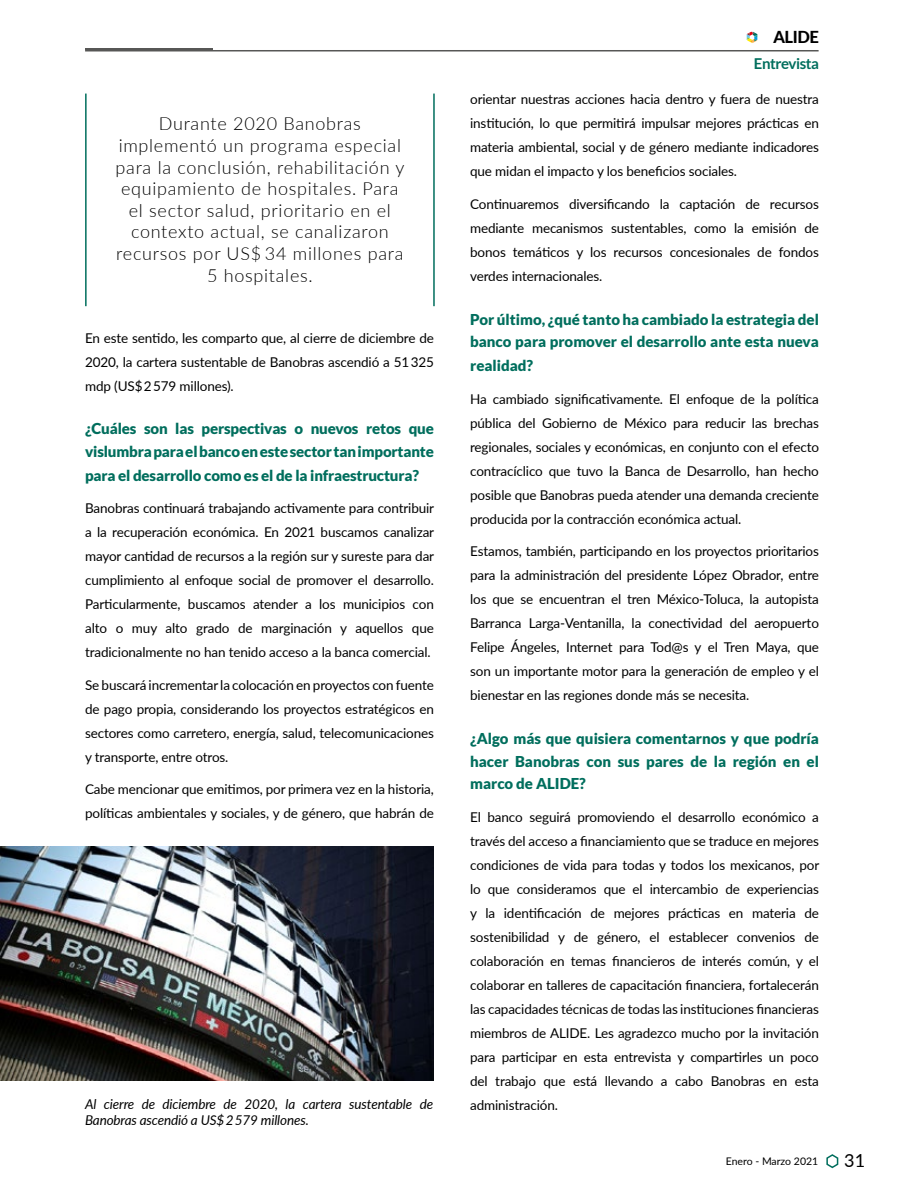
<style>
.page{position:relative;width:902px;height:1195px;background:#fff}
.page>*{position:absolute;margin:0;border:0;box-sizing:border-box;transform-origin:0 0}
.t1{font:300 18px/21.6px "Lato";letter-spacing:.04em;color:#000;text-align:center}
.t2{font:18px "Lato";color:#000}
.t3{font:800 16.5px "Lato";letter-spacing:-.025em;color:#000}
.t4{font:900 15px/22.5px "Lato";letter-spacing:-.01em;color:#006e5d}
.t5{font:700 15px "Lato";letter-spacing:-.03em;color:#006e5d}
.t6{font:13.5px/24px "Lato";letter-spacing:-.01em;color:#000;text-align:justify}
.t7{font:italic 13.5px "Lato";letter-spacing:-.01em;color:#000}
.t8{font:10.5px "Lato";color:#000}
</style>
<div class="page">
<svg style="left:826px;top:1154px;width:13px;height:15px"></svg>
<hr style="left:85px;top:50px;width:733px;height:1px;background:#575756">
<hr style="left:85px;top:48px;width:128px;height:2px;background:#575756">
<svg style="left:746px;top:32px;width:11px;height:11px"></svg>
<img style="left:0;top:846px;width:433px;height:234px">
<hr style="left:85px;top:94px;width:2px;height:212px;background:#006e5d">
<hr style="left:433px;top:94px;width:1px;height:212px;background:#006e5d">
<p class="t1" style="left:116px;top:113px;width:290px">Durante 2020 Banobras implementó un programa especial para la conclusión, rehabilitación y equipamiento de hospitales. Para el sector salud, prioritario en el contexto actual, se canalizaron recursos por US$ 34 millones para<br>5 hospitales.</p>
<p class="t6" style="left:85px;top:325px;width:350px">En este sentido, les comparto que, al cierre de diciembre de 2020, la cartera sustentable de Banobras ascendió a 51 325 mdp (US$ 2 579 millones).</p>
<p class="t4" style="left:85px;top:417px;width:350px">¿Cuáles son las perspectivas o nuevos retos que vislumbra para el banco en este sector tan importante</p>
<p class="t4" style="left:85px;top:464px;width:335px">para el desarrollo como es el de la infraestructura?</p>
<p class="t6" style="left:85px;top:496px;width:350px">Banobras continuará trabajando activamente para contribuir a la recuperación económica. En 2021 buscamos canalizar mayor cantidad de recursos a la región sur y sureste para dar cumplimiento al enfoque social de promover el desarrollo.<br>Particularmente, buscamos atender a los municipios con alto o muy alto grado de marginación y aquellos que tradicionalmente no han tenido acceso a la banca comercial.</p>
<p class="t6" style="left:85px;top:672px;width:350px">Se buscará incrementar la colocación en proyectos con fuente de pago propia, considerando los proyectos estratégicos en sectores como carretero, energía, salud, telecomunicaciones y transporte, entre otros.</p>
<p class="t6" style="left:85px;top:777px;width:350px">Cabe mencionar que emitimos, por primera vez en la historia, políticas ambientales y sociales, y de género, que habrán de</p>
<p class="t3" style="left:773px;top:25px;width:47px">ALIDE</p>
<p class="t5" style="left:753px;top:55px;width:67px">Entrevista</p>
<p class="t6" style="left:470px;top:87px;width:350px">orientar nuestras acciones hacia dentro y fuera de nuestra institución, lo que permitirá impulsar mejores prácticas en materia ambiental, social y de género mediante indicadores que midan el impacto y los beneficios sociales.</p>
<p class="t6" style="left:470px;top:191px;width:350px">Continuaremos diversificando la captación de recursos mediante mecanismos sustentables, como la emisión de bonos temáticos y los recursos concesionales de fondos verdes internacionales.</p>
<p class="t4" style="left:470px;top:308px;width:350px">Por último, ¿qué tanto ha cambiado la estrategia del banco para promover el desarrollo ante esta nueva</p>
<p class="t4" style="left:470px;top:354px;width:65px">realidad?</p>
<p class="t6" style="left:470px;top:386px;width:350px">Ha cambiado significativamente. El enfoque de la política pública del Gobierno de México para reducir las brechas regionales, sociales y económicas, en conjunto con el efecto contracíclico que tuvo la Banca de Desarrollo, han hecho posible que Banobras pueda atender una demanda creciente producida por la contracción económica actual.</p>
<p class="t6" style="left:470px;top:539px;width:350px">Estamos, también, participando en los proyectos prioritarios para la administración del presidente López Obrador, entre los que se encuentran el tren México-Toluca, la autopista Barranca Larga-Ventanilla, la conectividad del aeropuerto Felipe Ángeles, Internet para Tod@s y el Tren Maya, que son un importante motor para la generación de empleo y el bienestar en las regiones donde más se necesita.</p>
<p class="t4" style="left:470px;top:727px;width:350px;text-align:justify">¿Algo más que quisiera comentarnos y que podría hacer Banobras con sus pares de la región en el marco de ALIDE?</p>
<p class="t6" style="left:470px;top:804px;width:350px">El banco seguirá promoviendo el desarrollo económico a través del acceso a financiamiento que se traduce en mejores condiciones de vida para todas y todos los mexicanos, por lo que consideramos que el intercambio de experiencias y la identificación de mejores prácticas en materia de sostenibilidad y de género, el establecer convenios de colaboración en temas financieros de interés común, y el colaborar en talleres de capacitación financiera, fortalecerán las capacidades técnicas de todas las instituciones financieras miembros de ALIDE. Les agradezco mucho por la invitación para participar en esta entrevista y compartirles un poco del trabajo que está llevando a cabo Banobras en esta</p>
<p class="t7" style="left:85px;top:1094px;width:349px">Al cierre de diciembre de 2020, la cartera sustentable de</p>
<p class="t6" style="left:470px;top:1092px;width:89px">administración.</p>
<p class="t7" style="left:85px;top:1110px;width:225px">Banobras ascendió a US$ 2 579 millones.</p>
<p class="t8" style="left:725px;top:1153px;width:94px">Enero - Marzo 2021</p>
<h1 class="t2" style="left:844px;top:1147px;width:22px">31</h1>
</div>
